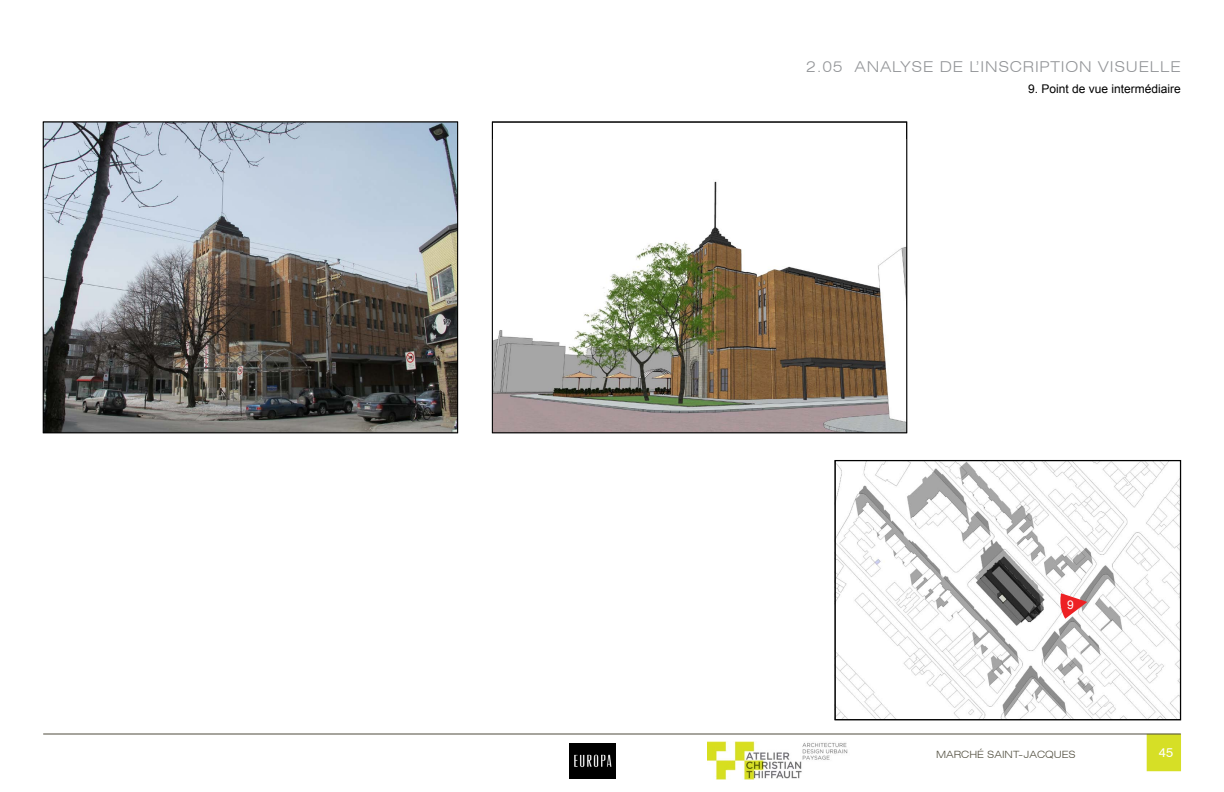
<style>
.page{position:relative;width:1224px;height:792px;background:#fff}
.page>*{position:absolute;margin:0;border:0;box-sizing:border-box;transform-origin:0 0}
.t1{font:300 expanded 15px "Swiss 721 BT";letter-spacing:.05em;color:#939598}
.t2{font:13px "Swiss 721 BT";color:#fff}
.t3{font:12px "Arial";color:#000}
.t4{font:12px "Arial";color:#fff}
.t5{font:300 expanded 10px "Swiss 721 BT";color:#4f4c3c}
</style>
<div class="page">
<div style="left:1147px;top:734px;width:34px;height:37px;background:#d6df26"></div>
<hr style="left:43px;top:734px;width:1138px;height:1px;background:#4e4b3d">
<img style="left:708px;top:742px;width:140px;height:37px">
<img style="left:570px;top:743px;width:46px;height:36px">
<img style="left:45px;top:124px;width:411px;height:307px">
<div style="left:43px;top:122px;width:415px;height:311px;border:1px solid #000"></div>
<img style="left:494px;top:181px;width:411px;height:250px">
<div style="left:492px;top:122px;width:415px;height:311px;border:1px solid #000"></div>
<img style="left:837px;top:463px;width:342px;height:255px">
<div style="left:835px;top:461px;width:346px;height:259px;border:1px solid #000"></div>
<svg style="left:1058px;top:593px;width:29px;height:26px"></svg>
<p class="t1" style="left:806px;top:58px;width:376px">2.05 ANALYSE DE L’INSCRIPTION VISUELLE</p>
<p class="t3" style="left:1028px;top:81px;width:154px">9. Point de vue intermédiaire</p>
<p class="t4" style="left:1067px;top:597px;width:8px">9</p>
<p class="t5" style="left:936px;top:748px;width:141px">MARCHÉ SAINT-JACQUES</p>
<p class="t2" style="left:1159px;top:745px;width:16px">45</p>
</div>
